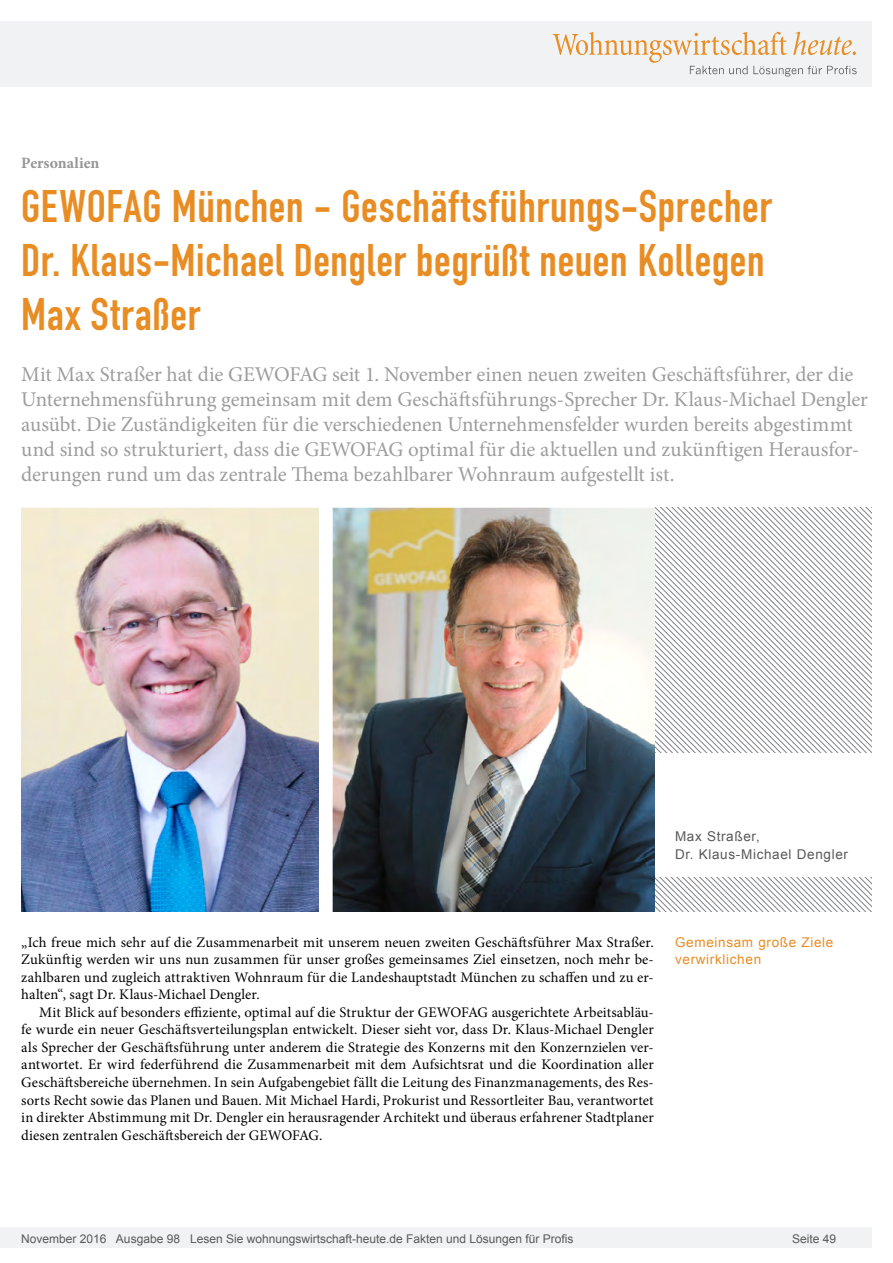
<style>
.page{position:relative;width:893px;height:1263px;background:#fff}
.page>*{position:absolute;margin:0;border:0;box-sizing:border-box;transform-origin:0 0}
.Überschrift_Groß{font:45px/54px "DIN Engschrift";letter-spacing:.015em;color:#e88c24}
.Anlesetext{font:21px/25.2px "Minion Pro";letter-spacing:-.005em;color:#9d9d9d}
.Kategorie{font:700 15.75px "Minion Pro";color:#959595}
.Fliesstext{font:14.7px/17.5px "Minion Pro";letter-spacing:.005em;color:#000;text-align:justify}
.Fließtext_erste_Zeil{font:14.7px/17.5px "Minion Pro";letter-spacing:.005em;color:#000;text-align:justify}
.Bildunterschrift{font:13.5px/17.5px "Arial";letter-spacing:.05em;color:#595959}
.Info{font:13.5px/17.5px "Arial";letter-spacing:.05em;color:#e88c24}
.t1{font:12px "Arial";color:#595959}
</style>
<div class="page">
<div style="left:0;top:1227px;width:872px;height:20px;background:#f1f2f3"></div>
<div style="left:0;top:21px;width:872px;height:66px;background:#f1f2f3"></div>
<svg style="left:553px;top:32px;width:304px;height:45px"></svg>
<svg style="left:655px;top:508px;width:217px;height:88px"></svg>
<svg style="left:655px;top:596px;width:217px;height:315px"></svg>
<div style="left:654px;top:753px;width:237px;height:123px;background:#fff"></div>
<img style="left:21px;top:508px;width:298px;height:403px">
<img style="left:333px;top:508px;width:322px;height:403px">
<p class="Kategorie" style="left:21px;top:152px;width:80px">Personalien</p>
<p class="Überschrift_Groß" style="left:21px;top:180px;width:752px">GEWOFAG München - Geschäftsführungs-Sprecher<br>Dr. Klaus-Michael Dengler begrüßt neuen Kollegen<br>Max Straßer</p>
<p class="Anlesetext" style="left:21px;top:361px;width:848px">Mit Max Straßer hat die GEWOFAG seit 1. November einen neuen zweiten Geschäftsführer, der die Unternehmensführung gemeinsam mit dem Geschäftsführungs-Sprecher Dr. Klaus-Michael Dengler ausübt. Die Zuständigkeiten für die verschiedenen Unternehmensfelder wurden bereits abgestimmt und sind so strukturiert, dass die GEWOFAG optimal für die aktuellen und zukünftigen Herausfor&shy;derungen rund um das zentrale Thema bezahlbarer Wohnraum aufgestellt ist.</p>
<p class="Bildunterschrift" style="left:675px;top:828px;width:174px">Max Straßer,<br>Dr. Klaus-Michael Dengler</p>
<p class="Fließtext_erste_Zeil" style="left:21px;top:933px;width:634px">„Ich freue mich sehr auf die Zusammenarbeit mit unserem neuen zweiten Geschäftsführer Max Straßer.<br>Zukünftig werden wir uns nun zusammen für unser großes gemeinsames Ziel einsetzen, noch mehr be&shy;zahlbaren und zugleich attraktiven Wohnraum für die Landeshauptstadt München zu schaffen und zu er&shy;halten“, sagt Dr. Klaus-Michael Dengler.</p>
<p class="Fliesstext" style="left:21px;top:1003px;width:634px;text-indent:18px">Mit Blick auf besonders effiziente, optimal auf die Struktur der GEWOFAG ausgerichtete Arbeitsabläu&shy;fe wurde ein neuer Geschäftsverteilungsplan entwickelt. Dieser sieht vor, dass Dr. Klaus-Michael Dengler als Sprecher der Geschäftsführung unter anderem die Strategie des Konzerns mit den Konzernzielen ver&shy;antwortet. Er wird federführend die Zusammenarbeit mit dem Aufsichtsrat und die Koordination aller Geschäftsbereiche übernehmen. In sein Aufgabengebiet fällt die Leitung des Finanzmanagements, des Res&shy;sorts Recht sowie das Planen und Bauen. Mit Michael Hardi, Prokurist und Ressortleiter Bau, verantwortet in direkter Abstimmung mit Dr. Dengler ein herausragender Architekt und überaus erfahrener Stadtplaner diesen zentralen Geschäftsbereich der GEWOFAG.</p>
<p class="Info" style="left:675px;top:933px;width:160px">Gemeinsam große Ziele verwirklichen</p>
<p class="t1" style="left:21px;top:1230px;width:554px">November 2016 Ausgabe 98 Lesen Sie wohnungswirtschaft-heute.de Fakten und Lösungen für Profis</p>
<p class="t1" style="left:792px;top:1231px;width:46px">Seite 49</p>
</div>
